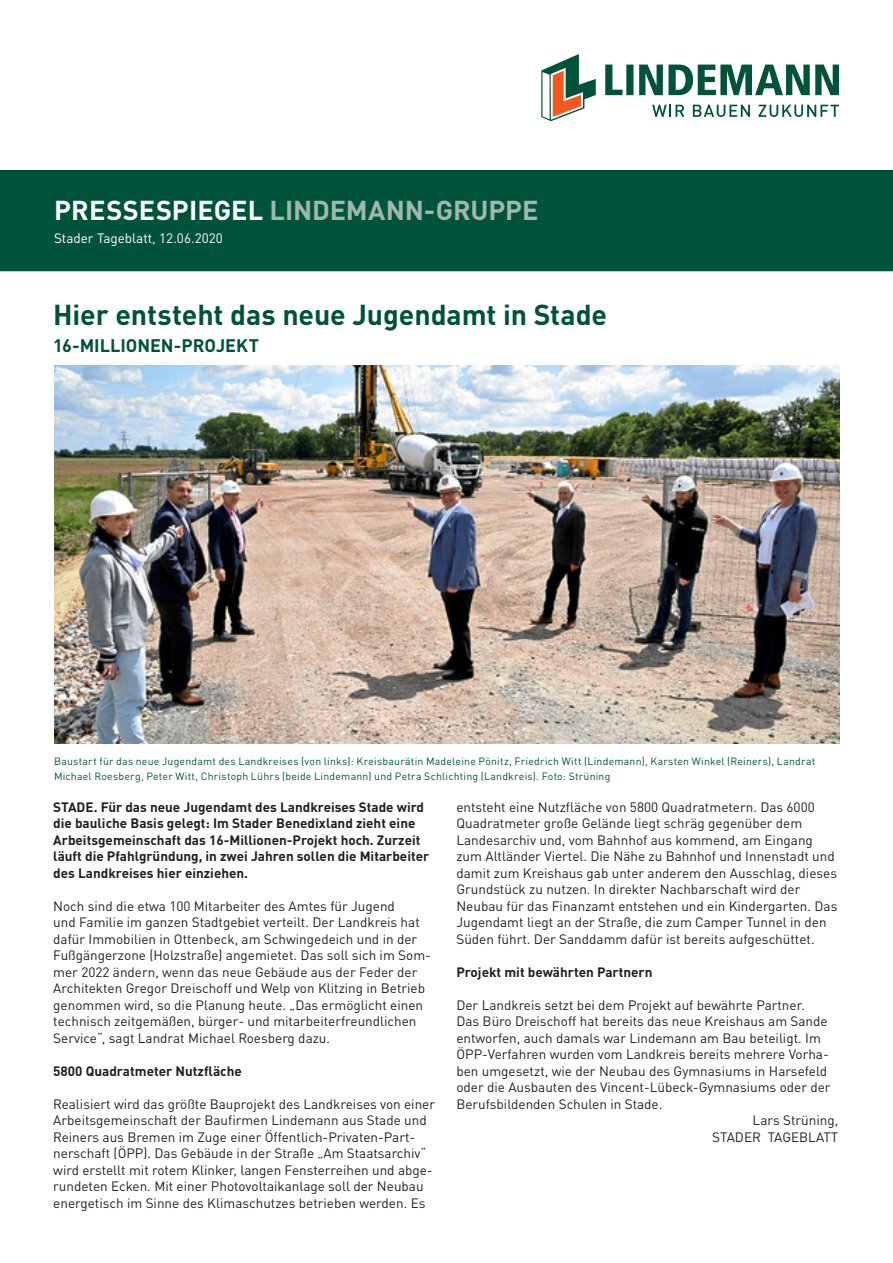
<style>
.page{position:relative;width:893px;height:1263px;background:#fff}
.page>*{position:absolute;margin:0;border:0;box-sizing:border-box;transform-origin:0 0}
.t1{font:700 28.5px "DINOT";letter-spacing:-.005em;color:#00533b}
.t2{font:700 27px "DINOT";color:#9fb7ae}
.t3{font:700 18px "DINOT";color:#00533b}
.t4{font:13.5px/16.5px "DINOT";color:#231f20}
.t5{font:700 13.5px/16.5px "DINOT";color:#231f20}
.t6{font:13.5px "DINOT";color:#fff}
.t7{font:10.5px/15px "DINOT";letter-spacing:.02em;color:#00533b}
.s1{color:#fff}
</style>
<div class="page">
<div style="left:0;top:171px;width:893px;height:101px;background:#00533b"></div>
<svg style="left:605px;top:65px;width:234px;height:30px"></svg>
<svg style="left:652px;top:105px;width:32px;height:12px"></svg>
<svg style="left:693px;top:105px;width:57px;height:12px"></svg>
<svg style="left:758px;top:105px;width:81px;height:12px"></svg>
<svg style="left:541px;top:54px;width:55px;height:67px"></svg>
<svg style="left:0;top:271px;width:893px;height:1px"></svg>
<img style="left:54px;top:366px;width:786px;height:377px">
<h2 class="t2" style="left:54px;top:193px;width:486px"><span class="s1">PRESSESPIEGEL</span> LINDEMANN-GRUPPE</h2>
<p class="t6" style="left:54px;top:229px;width:170px">Stader Tageblatt, 12.06.2020</p>
<p class="t1" style="left:53px;top:296px;width:555px">Hier entsteht das neue Jugendamt in Stade</p>
<p class="t3" style="left:53px;top:334px;width:207px">16-MILLIONEN-PROJEKT</p>
<p class="t7" style="left:54px;top:754px;width:763px">Baustart für das neue Jugendamt des Landkreises (von links): Kreisbaurätin Madeleine Pönitz, Friedrich Witt (Lindemann), Karsten Winkel (Reiners), Landrat<br>Michael Roesberg, Peter Witt, Christoph Lührs (beide Lindemann) und Petra Schlichting (Landkreis). Foto: Strüning</p>
<p class="t5" style="left:53px;top:798px;width:377px">STADE. Für das neue Jugendamt des Landkreises Stade wird die bauliche Basis gelegt: Im Stader Benedixland zieht eine Arbeitsgemeinschaft das 16-Millionen-Projekt hoch. Zurzeit läuft die Pfahlgründung, in zwei Jahren sollen die Mitarbeiter des Landkreises hier einziehen.</p>
<p class="t4" style="left:53px;top:897px;width:379px">Noch sind die etwa 100 Mitarbeiter des Amtes für Jugend<br>und Familie im ganzen Stadtgebiet verteilt. Der Landkreis hat dafür Immobilien in Ottenbeck, am Schwingedeich und in der Fußgängerzone (Holzstraße) angemietet. Das soll sich im Som&shy;mer 2022 ändern, wenn das neue Gebäude aus der Feder der Architekten Gregor Dreischoff und Welp von Klitzing in Betrieb genommen wird, so die Planung heute. „Das ermöglicht einen technisch zeitgemäßen, bürger- und mitarbeiterfreundlichen Service“, sagt Landrat Michael Roesberg dazu.</p>
<p class="t5" style="left:53px;top:1062px;width:190px">5800 Quadratmeter Nutzfläche</p>
<p class="t4" style="left:53px;top:1095px;width:383px">Realisiert wird das größte Bauprojekt des Landkreises von einer Arbeitsgemeinschaft der Baufirmen Lindemann aus Stade und Reiners aus Bremen im Zuge einer Öffentlich-Privaten-Part&shy;nerschaft (ÖPP). Das Gebäude in der Straße „Am Staatsarchiv“ wird erstellt mit rotem Klinker, langen Fensterreihen und abge&shy;rundeten Ecken. Mit einer Photovoltaikanlage soll der Neubau energetisch im Sinne des Klimaschutzes betrieben werden. Es</p>
<p class="t4" style="left:456px;top:798px;width:383px">entsteht eine Nutzfläche von 5800 Quadratmetern. Das 6000<br>Quadratmeter große Gelände liegt schräg gegenüber dem Landesarchiv und, vom Bahnhof aus kommend, am Eingang zum Altländer Viertel. Die Nähe zu Bahnhof und Innenstadt und damit zum Kreishaus gab unter anderem den Ausschlag, dieses Grundstück zu nutzen. In direkter Nachbarschaft wird der Neubau für das Finanzamt entstehen und ein Kindergarten. Das Jugendamt liegt an der Straße, die zum Camper Tunnel in den Süden führt. Der Sanddamm dafür ist bereits aufgeschüttet.</p>
<p class="t5" style="left:456px;top:963px;width:198px">Projekt mit bewährten Partnern</p>
<p class="t4" style="left:456px;top:996px;width:376px">Der Landkreis setzt bei dem Projekt auf bewährte Partner.<br>Das Büro Dreischoff hat bereits das neue Kreishaus am Sande entworfen, auch damals war Lindemann am Bau beteiligt. Im ÖPP-Verfahren wurden vom Landkreis bereits mehrere Vorha&shy;ben umgesetzt, wie der Neubau des Gymnasiums in Harsefeld oder die Ausbauten des Vincent-Lübeck-Gymnasiums oder der Berufsbildenden Schulen in Stade.</p>
<p class="t4" style="left:712px;top:1112px;width:128px;text-align:right">Lars Strüning,<br>STADER TAGEBLATT</p>
</div>
